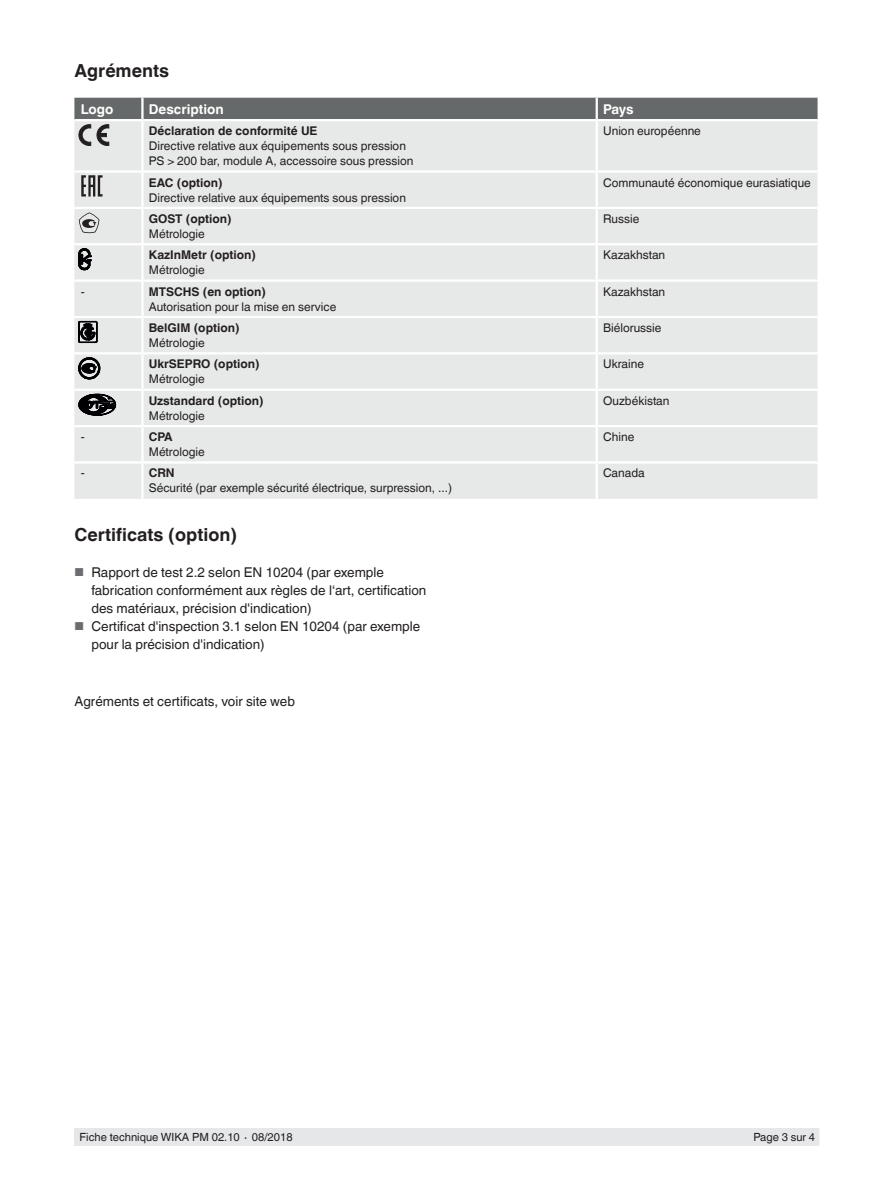
<style>
.page{position:relative;width:893px;height:1188px;background:#fff}
.page>*{position:absolute;margin:0;border:0;box-sizing:border-box;transform-origin:0 0}
.t1{font:700 18px "Helvetica World";color:#231f20}
.t2{font:13.5px/18px "Helvetica World";color:#231f20}
.t3{font:700 13.5px "Helvetica World";color:#fff}
.t4{font:12px/15px "Helvetica World";color:#231f20}
.t5{font:700 12px "Helvetica World";color:#231f20}
.t6{font:11.25px "Helvetica World";color:#231f20}
.s1{font-size:11.55px;color:#6c6d70}
</style>
<div class="page">
<div style="left:75px;top:1128px;width:744px;height:17px;background:#e6e7e9"></div>
<div style="left:74px;top:145px;width:744px;height:354px;background:#e7e9e8"></div>
<hr style="left:142px;top:170px;width:455px;height:3px;background:#fff">
<hr style="left:142px;top:207px;width:455px;height:2px;background:#fff">
<hr style="left:142px;top:243px;width:455px;height:2px;background:#fff">
<hr style="left:142px;top:425px;width:455px;height:2px;background:#fff">
<hr style="left:142px;top:461px;width:455px;height:3px;background:#fff">
<hr style="left:141px;top:245px;width:3px;height:34px;background:#fff">
<hr style="left:596px;top:245px;width:2px;height:34px;background:#fff">
<hr style="left:141px;top:318px;width:3px;height:34px;background:#fff">
<hr style="left:596px;top:318px;width:2px;height:34px;background:#fff">
<hr style="left:141px;top:427px;width:3px;height:34px;background:#fff">
<hr style="left:596px;top:427px;width:2px;height:34px;background:#fff">
<hr style="left:142px;top:352px;width:455px;height:2px;background:#fff">
<hr style="left:141px;top:354px;width:3px;height:35px;background:#fff">
<hr style="left:597px;top:352px;width:221px;height:2px;background:#fff">
<hr style="left:596px;top:354px;width:2px;height:35px;background:#fff">
<hr style="left:142px;top:389px;width:455px;height:2px;background:#fff">
<hr style="left:597px;top:389px;width:221px;height:2px;background:#fff">
<hr style="left:74px;top:352px;width:68px;height:2px;background:#fff">
<hr style="left:74px;top:389px;width:68px;height:2px;background:#fff">
<hr style="left:74px;top:316px;width:68px;height:2px;background:#fff">
<hr style="left:142px;top:316px;width:455px;height:2px;background:#fff">
<hr style="left:597px;top:316px;width:221px;height:2px;background:#fff">
<hr style="left:74px;top:279px;width:68px;height:3px;background:#fff">
<hr style="left:142px;top:279px;width:455px;height:3px;background:#fff">
<hr style="left:141px;top:282px;width:3px;height:34px;background:#fff">
<hr style="left:597px;top:279px;width:221px;height:3px;background:#fff">
<hr style="left:596px;top:282px;width:2px;height:34px;background:#fff">
<hr style="left:141px;top:391px;width:3px;height:34px;background:#fff">
<hr style="left:596px;top:391px;width:2px;height:34px;background:#fff">
<hr style="left:74px;top:170px;width:68px;height:3px;background:#fff">
<hr style="left:74px;top:243px;width:68px;height:2px;background:#fff">
<hr style="left:74px;top:425px;width:68px;height:2px;background:#fff">
<hr style="left:597px;top:170px;width:221px;height:3px;background:#fff">
<hr style="left:597px;top:243px;width:221px;height:2px;background:#fff">
<hr style="left:597px;top:425px;width:221px;height:2px;background:#fff">
<hr style="left:597px;top:207px;width:221px;height:2px;background:#fff">
<hr style="left:597px;top:461px;width:221px;height:3px;background:#fff">
<hr style="left:74px;top:207px;width:68px;height:2px;background:#fff">
<hr style="left:74px;top:461px;width:68px;height:3px;background:#fff">
<hr style="left:596px;top:121px;width:2px;height:49px;background:#fff">
<hr style="left:141px;top:121px;width:3px;height:49px;background:#fff">
<hr style="left:596px;top:173px;width:2px;height:34px;background:#fff">
<hr style="left:596px;top:209px;width:2px;height:34px;background:#fff">
<hr style="left:596px;top:464px;width:2px;height:35px;background:#fff">
<hr style="left:141px;top:173px;width:3px;height:34px;background:#fff">
<hr style="left:141px;top:209px;width:3px;height:34px;background:#fff">
<hr style="left:141px;top:464px;width:3px;height:35px;background:#fff">
<svg style="left:74px;top:98px;width:744px;height:47px;background:#acaeae"></svg>
<svg style="left:81px;top:175px;width:22px;height:22px"></svg>
<svg style="left:79px;top:212px;width:20px;height:22px"></svg>
<svg style="left:79px;top:249px;width:12px;height:21px"></svg>
<svg style="left:79px;top:321px;width:18px;height:22px"></svg>
<svg style="left:79px;top:358px;width:21px;height:21px"></svg>
<svg style="left:79px;top:394px;width:37px;height:22px"></svg>
<h1 class="t1" style="left:74px;top:60px;width:96px">Agréments</h1>
<p class="t3" style="left:81px;top:101px;width:34px">Logo</p>
<p class="t3" style="left:149px;top:101px;width:76px">Description</p>
<p class="t3" style="left:603px;top:101px;width:32px">Pays</p>
<p class="t5" style="left:149px;top:124px;width:170px">Déclaration de conformité UE</p>
<p class="t4" style="left:149px;top:138px;width:266px">Directive relative aux équipements sous pression<br>PS &gt; 200 bar, module A, accessoire sous pression</p>
<p class="t4" style="left:603px;top:123px;width:99px">Union européenne</p>
<p class="t5" style="left:149px;top:175px;width:75px">EAC (option)</p>
<p class="t4" style="left:149px;top:190px;width:259px">Directive relative aux équipements sous pression</p>
<p class="t4" style="left:603px;top:175px;width:209px">Communauté économique eurasiatique</p>
<p class="t5" style="left:149px;top:212px;width:84px">GOST (option)</p>
<p class="t4" style="left:149px;top:226px;width:58px">Métrologie</p>
<p class="t4" style="left:603px;top:211px;width:38px">Russie</p>
<p class="t5" style="left:149px;top:248px;width:109px">KazInMetr (option)</p>
<p class="t4" style="left:149px;top:263px;width:58px">Métrologie</p>
<p class="t4" style="left:603px;top:248px;width:64px">Kazakhstan</p>
<p class="t4" style="left:81px;top:284px;width:5px">-</p>
<p class="t5" style="left:149px;top:284px;width:119px">MTSCHS (en option)</p>
<p class="t4" style="left:149px;top:299px;width:189px">Autorisation pour la mise en service</p>
<p class="t4" style="left:603px;top:284px;width:64px">Kazakhstan</p>
<p class="t5" style="left:149px;top:321px;width:92px">BelGIM (option)</p>
<p class="t4" style="left:149px;top:335px;width:58px">Métrologie</p>
<p class="t4" style="left:603px;top:320px;width:60px">Biélorussie</p>
<p class="t5" style="left:149px;top:357px;width:112px">UkrSEPRO (option)</p>
<p class="t4" style="left:149px;top:372px;width:58px">Métrologie</p>
<p class="t4" style="left:603px;top:357px;width:42px">Ukraine</p>
<p class="t5" style="left:149px;top:394px;width:116px">Uzstandard (option)</p>
<p class="t4" style="left:149px;top:408px;width:58px">Métrologie</p>
<p class="t4" style="left:603px;top:393px;width:68px">Ouzbékistan</p>
<p class="t4" style="left:81px;top:429px;width:5px">-</p>
<p class="t5" style="left:149px;top:430px;width:25px">CPA</p>
<p class="t4" style="left:149px;top:444px;width:58px">Métrologie</p>
<p class="t4" style="left:603px;top:429px;width:33px">Chine</p>
<p class="t4" style="left:81px;top:466px;width:5px">-</p>
<p class="t5" style="left:149px;top:466px;width:27px">CRN</p>
<p class="t4" style="left:149px;top:481px;width:305px">Sécurité (par exemple sécurité électrique, surpression, ...)</p>
<p class="t4" style="left:603px;top:466px;width:43px">Canada</p>
<h1 class="t1" style="left:74px;top:524px;width:164px">Certificats (option)</h1>
<p class="t2" style="left:91px;top:563px;width:336px;text-indent:-17px"><span class="s1">■</span> Rapport de test 2.2 selon EN 10204 (par exemple fabrication conformément aux règles de l‘art, certification des matériaux, précision d'indication)</p>
<p class="t2" style="left:91px;top:617px;width:330px;text-indent:-17px"><span class="s1">■</span> Certificat d'inspection 3.1 selon EN 10204 (par exemple pour la précision d'indication)</p>
<p class="t2" style="left:74px;top:692px;width:222px">Agréments et certificats, voir site web</p>
<p class="t6" style="left:80px;top:1131px;width:215px">Fiche technique WIKA PM 02.10 ∙ 08/2018</p>
<p class="t6" style="left:753px;top:1131px;width:63px">Page 3 sur 4</p>
</div>
